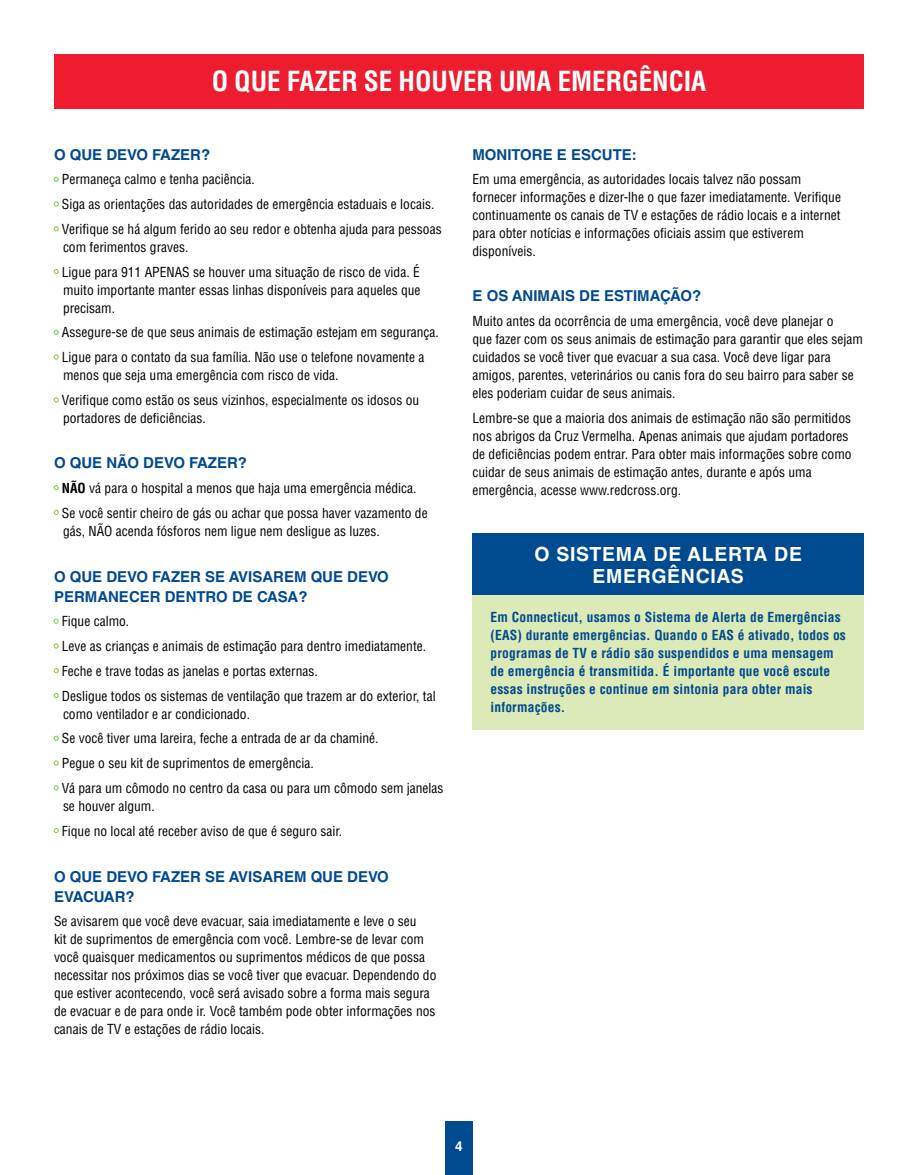
<style>
.page{position:relative;width:918px;height:1175px;background:#fff}
.page>*{position:absolute;margin:0;border:0;box-sizing:border-box;transform-origin:0 0}
.t1{font:700 condensed 27px "Helvetica LT Std";color:#fff}
.t2{font:700 19.5px/22.5px "Helvetica LT Std";letter-spacing:.035em;color:#fff;text-align:center}
.t3{font:700 15px/19.5px "Helvetica LT Std";color:#004a8f}
.t4{font:condensed 13.5px/18px "Helvetica LT Std";color:#000}
.t5{font:700 condensed 13.5px/18px "Helvetica LT Std";letter-spacing:.015em;color:#004a8f}
.t6{font:700 13.5px "Helvetica LT Std";color:#fff}
.s1{font-weight:700}
</style>
<div class="page">
<svg style="left:54px;top:177px;width:5px;height:5px"></svg>
<svg style="left:54px;top:202px;width:5px;height:4px"></svg>
<svg style="left:54px;top:226px;width:5px;height:5px"></svg>
<svg style="left:54px;top:269px;width:5px;height:5px"></svg>
<svg style="left:54px;top:330px;width:5px;height:5px"></svg>
<svg style="left:54px;top:355px;width:5px;height:4px"></svg>
<svg style="left:54px;top:397px;width:5px;height:5px"></svg>
<svg style="left:54px;top:485px;width:5px;height:5px"></svg>
<svg style="left:54px;top:510px;width:5px;height:5px"></svg>
<svg style="left:54px;top:619px;width:5px;height:4px"></svg>
<svg style="left:54px;top:643px;width:5px;height:5px"></svg>
<svg style="left:54px;top:668px;width:5px;height:5px"></svg>
<svg style="left:54px;top:693px;width:5px;height:5px"></svg>
<svg style="left:54px;top:736px;width:5px;height:4px"></svg>
<svg style="left:54px;top:760px;width:5px;height:5px"></svg>
<svg style="left:54px;top:785px;width:5px;height:5px"></svg>
<svg style="left:54px;top:828px;width:5px;height:5px"></svg>
<div style="left:472px;top:594px;width:392px;height:135px;background:#dbeab7"></div>
<div style="left:472px;top:533px;width:392px;height:61px;background:#004a8f"></div>
<div style="left:54px;top:54px;width:810px;height:54px;background:#ed1c2e"></div>
<div style="left:445px;top:1121px;width:28px;height:53px;background:#004a8f"></div>
<h1 class="t1" style="left:212px;top:64px;width:496px">O QUE FAZER SE HOUVER UMA EMERGÊNCIA</h1>
<p class="t3" style="left:54px;top:144px;width:158px">O QUE DEVO FAZER?</p>
<p class="t4" style="left:62px;top:167px;width:381px;line-height:24.8px">Permaneça calmo e tenha paciência.<br>Siga as orientações das autoridades de emergência estaduais e locais.<br>Verifique se há algum ferido ao seu redor e obtenha ajuda para pessoas</p>
<p class="t4" style="left:62px;top:234px;width:360px;line-height:24.8px">com ferimentos graves.<br>Ligue para 911 APENAS se houver uma situação de risco de vida. É</p>
<p class="t4" style="left:63px;top:281px;width:359px">muito importante manter essas linhas disponíveis para aqueles que precisam.</p>
<p class="t4" style="left:62px;top:320px;width:379px;line-height:24.8px">Assegure-se de que seus animais de estimação estejam em segurança.<br>Ligue para o contato da sua família. Não use o telefone novamente a</p>
<p class="t4" style="left:62px;top:363px;width:359px;line-height:24.8px">menos que seja uma emergência com risco de vida.<br>Verifique como estão os seus vizinhos, especialmente os idosos ou</p>
<p class="t4" style="left:63px;top:409px;width:144px">portadores de deficiências.</p>
<p class="t3" style="left:54px;top:453px;width:195px">O QUE NÃO DEVO FAZER?</p>
<p class="t4" style="left:62px;top:475px;width:367px;line-height:24.8px"><span class="s1">NÃO</span> vá para o hospital a menos que haja uma emergência médica.<br>Se você sentir cheiro de gás ou achar que possa haver vazamento de</p>
<p class="t4" style="left:63px;top:521px;width:318px">gás, NÃO acenda fósforos nem ligue nem desligue as luzes.</p>
<p class="t3" style="left:54px;top:567px;width:336px">O QUE DEVO FAZER SE AVISAREM QUE DEVO<br>PERMANECER DENTRO DE CASA?</p>
<p class="t4" style="left:62px;top:609px;width:375px;line-height:24.8px">Fique calmo.<br>Leve as crianças e animais de estimação para dentro imediatamente.<br>Feche e trave todas as janelas e portas externas.<br>Desligue todos os sistemas de ventilação que trazem ar do exterior, tal</p>
<p class="t4" style="left:62px;top:701px;width:383px;line-height:24.8px">como ventilador e ar condicionado.<br>Se você tiver uma lareira, feche a entrada de ar da chaminé.<br>Pegue o seu kit de suprimentos de emergência.<br>Vá para um cômodo no centro da casa ou para um cômodo sem janelas</p>
<p class="t4" style="left:62px;top:793px;width:282px;line-height:24.8px">se houver algum.<br>Fique no local até receber aviso de que é seguro sair.</p>
<p class="t3" style="left:54px;top:867px;width:336px">O QUE DEVO FAZER SE AVISAREM QUE DEVO<br>EVACUAR?</p>
<p class="t4" style="left:54px;top:912px;width:384px">Se avisarem que você deve evacuar, saia imediatamente e leve o seu<br>kit de suprimentos de emergência com você. Lembre-se de levar com você quaisquer medicamentos ou suprimentos médicos de que possa necessitar nos próximos dias se você tiver que evacuar. Dependendo do que estiver acontecendo, você será avisado sobre a forma mais segura de evacuar e de para onde ir. Você também pode obter informações nos canais de TV e estações de rádio locais.</p>
<p class="t3" style="left:472px;top:144px;width:166px">MONITORE E ESCUTE:</p>
<p class="t4" style="left:472px;top:170px;width:370px">Em uma emergência, as autoridades locais talvez não possam fornecer informações e dizer-lhe o que fazer imediatamente. Verifique continuamente os canais de TV e estações de rádio locais e a internet para obter notícias e informações oficiais assim que estiverem disponíveis.</p>
<p class="t3" style="left:472px;top:286px;width:230px">E OS ANIMAIS DE ESTIMAÇÃO?</p>
<p class="t4" style="left:472px;top:312px;width:392px">Muito antes da ocorrência de uma emergência, você deve planejar o<br>que fazer com os seus animais de estimação para garantir que eles sejam cuidados se você tiver que evacuar a sua casa. Você deve ligar para amigos, parentes, veterinários ou canis fora do seu bairro para saber se eles poderiam cuidar de seus animais.</p>
<p class="t4" style="left:472px;top:409px;width:381px">Lembre-se que a maioria dos animais de estimação não são permitidos nos abrigos da Cruz Vermelha. Apenas animais que ajudam portadores de deficiências podem entrar. Para obter mais informações sobre como cuidar de seus animais de estimação antes, durante e após uma emergência, acesse www.redcross.org.</p>
<h2 class="t2" style="left:534px;top:542px;width:269px">O SISTEMA DE ALERTA DE<br>EMERGÊNCIAS</h2>
<p class="t5" style="left:490px;top:607px;width:357px">Em Connecticut, usamos o Sistema de Alerta de Emergências (EAS) durante emergências. Quando o EAS é ativado, todos os programas de TV e rádio são suspendidos e uma mensagem de emergência é transmitida. É importante que você escute essas instruções e continue em sintonia para obter mais informações.</p>
<p class="t6" style="left:455px;top:1137px;width:9px">4</p>
</div>
